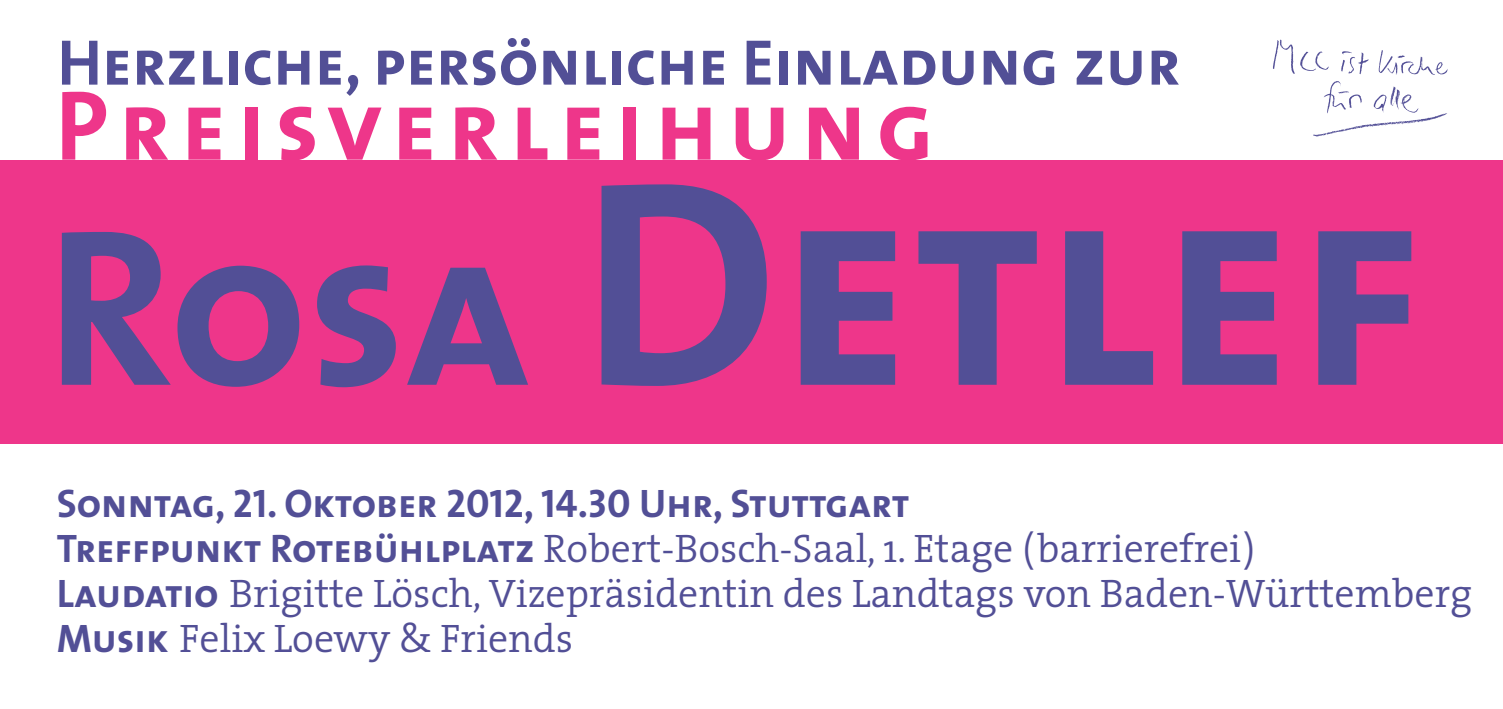
<style>
.page{position:relative;width:1503px;height:709px;background:#fff}
.page>*{position:absolute;margin:0;border:0;box-sizing:border-box;transform-origin:0 0}
.t1{font:295px "The Sans Bold Caps";color:#524f96}
.t2{font:100px "The Sans Bold Caps";letter-spacing:.1em;color:#ee368a}
.t3{font:65px "The Sans Bold Caps";color:#524f96}
.t4{font:300 40px/45px "The Serif";color:#524f96}
.t5{font:40px "The Sans Bold Caps";color:#524f96}
.s1{font-size:225px}
.s2{font-family:"The Sans Bold Caps";font-weight:400}
</style>
<div class="page">
<div style="left:0;top:160px;width:1502px;height:283px;background:#ee368a"></div>
<img style="left:1273px;top:39px;width:175px;height:98px">
<h3 class="t3" style="left:57px;top:41px;width:1124px">Herzliche, persönliche Einladung zur</h3>
<h2 class="t2" style="left:55px;top:92px;width:881px">Preisverleihung</h2>
<h1 class="t1" style="left:46px;top:185px;width:1379px"><span class="s1">Rosa</span> Detlef</h1>
<p class="t5" style="left:57px;top:490px;width:854px">Sonntag, 21. Oktober 2012, 14.30 Uhr, Stuttgart</p>
<p class="t4" style="left:57px;top:531px;width:1417px"><span class="s2">Treffpunkt Rotebühlplatz</span> Robert-Bosch-Saal, 1. Etage (barrierefrei)<br><span class="s2">Laudatio</span> Brigitte Lösch, Vizepräsidentin des Landtags von Baden-Württemberg<br><span class="s2">Musik</span> Felix Loewy &amp; Friends</p>
</div>
